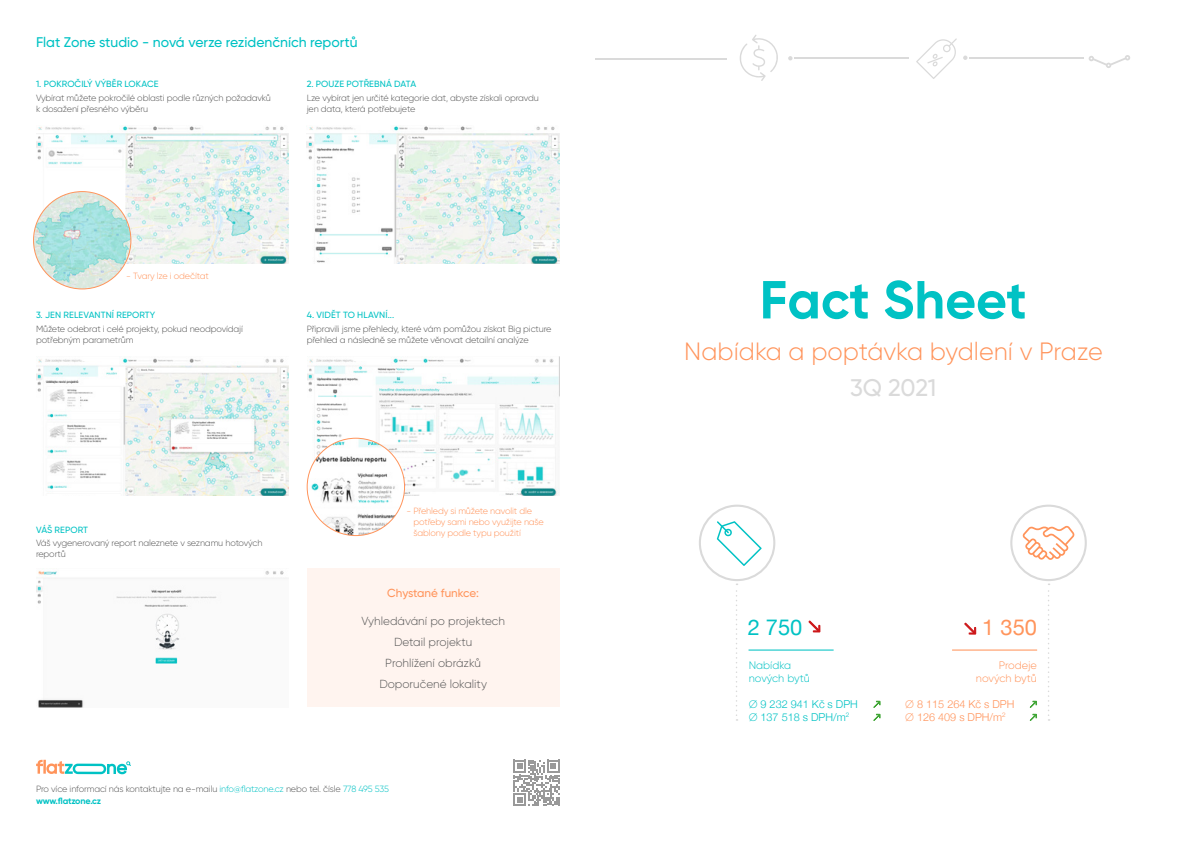
<style>
.page{position:relative;width:1191px;height:842px;background:#fff}
.page>*{position:absolute;margin:0;border:0;box-sizing:border-box;transform-origin:0 0}
.t1{font:700 53.4px "Gilroy";color:#00c2c4}
.t2{font:300 25px "Gilroy";color:#ff945b}
.t3{font:500 24px "Gilroy";letter-spacing:-.005em;color:#dadada}
.t4{font:21.9px "Helvetica Neue";color:#00c2c4}
.t5{font:21.9px "Helvetica Neue";color:#ff945b}
.t6{font:500 14px "Gilroy";color:#00c2c4}
.t7{font:300 11.7px/21.1px "Gilroy";color:#575757;text-align:center}
.t8{font:500 11.7px "Gilroy";letter-spacing:-.005em;color:#ff945b}
.t9{font:300 10.9px/13px "Helvetica Neue";color:#00c2c4}
.t10{font:300 10.9px/13px "Helvetica Neue";color:#ff945b}
.t11{font:300 10.9px/13px "Gilroy";color:#00c2c4}
.t12{font:300 10.9px/13px "Gilroy";color:#ff945b;text-align:right}
.t13{font:300 9px/11px "Gilroy";letter-spacing:-.015em;color:#575757}
.t14{font:300 9px/11px "Gilroy";letter-spacing:-.015em;color:#ff945b}
.t15{font:500 9px "Gilroy";letter-spacing:.01em;color:#00c2c4}
.s1{color:#00c2c4}
.s2{font-weight:700;color:#00c2c4}
.s3{font-family:"Gilroy"}
</style>
<div class="page">
<hr style="left:969px;top:57px;width:114px;height:1px;background:#dadada">
<svg style="left:963px;top:56px;width:4px;height:4px"></svg>
<hr style="left:794px;top:58px;width:115px;height:1px;background:#dadada">
<svg style="left:788px;top:56px;width:4px;height:4px"></svg>
<hr style="left:595px;top:58px;width:132px;height:1px;background:#dadada">
<svg style="left:739px;top:35px;width:39px;height:46px"></svg>
<svg style="left:916px;top:38px;width:41px;height:41px"></svg>
<svg style="left:1088px;top:55px;width:42px;height:13px"></svg>
<hr style="left:952px;top:649px;width:85px;height:2px;background:#ff945b">
<svg style="left:736px;top:583px;width:1px;height:138px"></svg>
<svg style="left:1048px;top:583px;width:1px;height:138px"></svg>
<div style="left:699px;top:505px;width:76px;height:76px;border:2px solid #dadada;border-radius:50%"></div>
<div style="left:1010px;top:505px;width:76px;height:76px;border:2px solid #dadada;border-radius:50%"></div>
<svg style="left:808px;top:620px;width:13px;height:13px"></svg>
<svg style="left:964px;top:622px;width:12px;height:13px"></svg>
<svg style="left:873px;top:700px;width:8px;height:21px"></svg>
<svg style="left:1029px;top:649px;width:8px;height:72px"></svg>
<hr style="left:748px;top:649px;width:85px;height:2px;background:#00c2c4">
<svg style="left:717px;top:521px;width:44px;height:45px"></svg>
<svg style="left:1022px;top:526px;width:52px;height:34px"></svg>
<svg style="left:36px;top:760px;width:95px;height:14px"></svg>
<img style="left:307px;top:126px;width:252px;height:137px">
<img style="left:36px;top:358px;width:252px;height:137px">
<img style="left:36px;top:570px;width:251px;height:137px">
<img style="left:307px;top:357px;width:252px;height:138px">
<img style="left:36px;top:126px;width:252px;height:137px">
<div style="left:307px;top:568px;width:252px;height:139px;background:#fff4ef"></div>
<svg style="left:513px;top:760px;width:47px;height:46px"></svg>
<img style="left:34px;top:192px;width:97px;height:97px;border-radius:49px">
<img style="left:308px;top:438px;width:96px;height:98px">
<h3 class="t6" style="left:36px;top:34px;width:323px">Flat Zone studio - nová verze rezidenčních reportů</h3>
<p class="t15" style="left:36px;top:78px;width:124px">1. POKROČILÝ VÝBĚR LOKACE</p>
<p class="t13" style="left:36px;top:92px;width:236px">Vybírat můžete pokročilé oblasti podle různých požadavků k dosažení přesného výběru</p>
<p class="t15" style="left:307px;top:78px;width:111px">2. POUZE POTŘEBNÁ DATA</p>
<p class="t13" style="left:307px;top:92px;width:234px">Lze vybírat jen určité kategorie dat, abyste získali opravdu jen data, která potřebujete</p>
<p class="t14" style="left:126px;top:270px;width:84px">- Tvary lze i odečítat</p>
<p class="t15" style="left:36px;top:310px;width:121px">3. JEN RELEVANTNÍ REPORTY</p>
<p class="t13" style="left:36px;top:323px;width:208px">Můžete odebrat i celé projekty, pokud neodpovídají potřebným parametrům</p>
<p class="t15" style="left:307px;top:310px;width:89px">4. VIDĚT TO HLAVNÍ...</p>
<p class="t13" style="left:307px;top:323px;width:246px">Připravili jsme přehledy, které vám pomůžou získat Big picture přehled a následně se můžete věnovat detailní analýze</p>
<p class="t15" style="left:36px;top:524px;width:53px">VÁŠ REPORT</p>
<p class="t13" style="left:36px;top:538px;width:228px">Váš vygenerovaný report naleznete v seznamu hotových reportů</p>
<p class="t14" style="left:413px;top:505px;width:132px;text-indent:-7px">- Přehledy si můžete navolit dle potřeby sami nebo využijte naše šablony podle typu použití</p>
<p class="t8" style="left:387px;top:586px;width:93px">Chystané funkce:</p>
<p class="t7" style="left:361px;top:610px;width:145px">Vyhledávání po projektech<br>Detail projektu<br>Prohlížení obrázků<br>Doporučené lokality</p>
<p class="t13" style="left:36px;top:783px;width:354px;line-height:12px">Pro více informací nás kontaktujte na e-mailu <span class="s1">info@flatzone.cz</span> nebo tel. čísle <span class="s1">778 495 535 </span><span class="s2">www.flatzone.cz</span></p>
<h1 class="t1" style="left:759px;top:266px;width:269px">Fact Sheet</h1>
<h2 class="t2" style="left:684px;top:336px;width:420px">Nabídka a poptávka bydlení v Praze</h2>
<h3 class="t3" style="left:850px;top:373px;width:88px">3Q 2021</h3>
<h3 class="t4" style="left:747px;top:611px;width:56px">2 750</h3>
<h3 class="t5" style="left:982px;top:611px;width:56px">1 350</h3>
<p class="t11" style="left:749px;top:658px;width:63px">Nabídka nových bytů</p>
<p class="t9" style="left:749px;top:697px;width:111px"><span class="s3">∅</span> 9 232 941 Kč s DPH <span class="s3">∅</span> 137 518 s DPH/m<sup>2</sup></p>
<p class="t12" style="left:976px;top:658px;width:63px">Prodeje nových bytů</p>
<p class="t10" style="left:905px;top:697px;width:111px"><span class="s3">∅</span> 8 115 264 Kč s DPH <span class="s3">∅</span> 126 409 s DPH/m<sup>2</sup></p>
</div>
